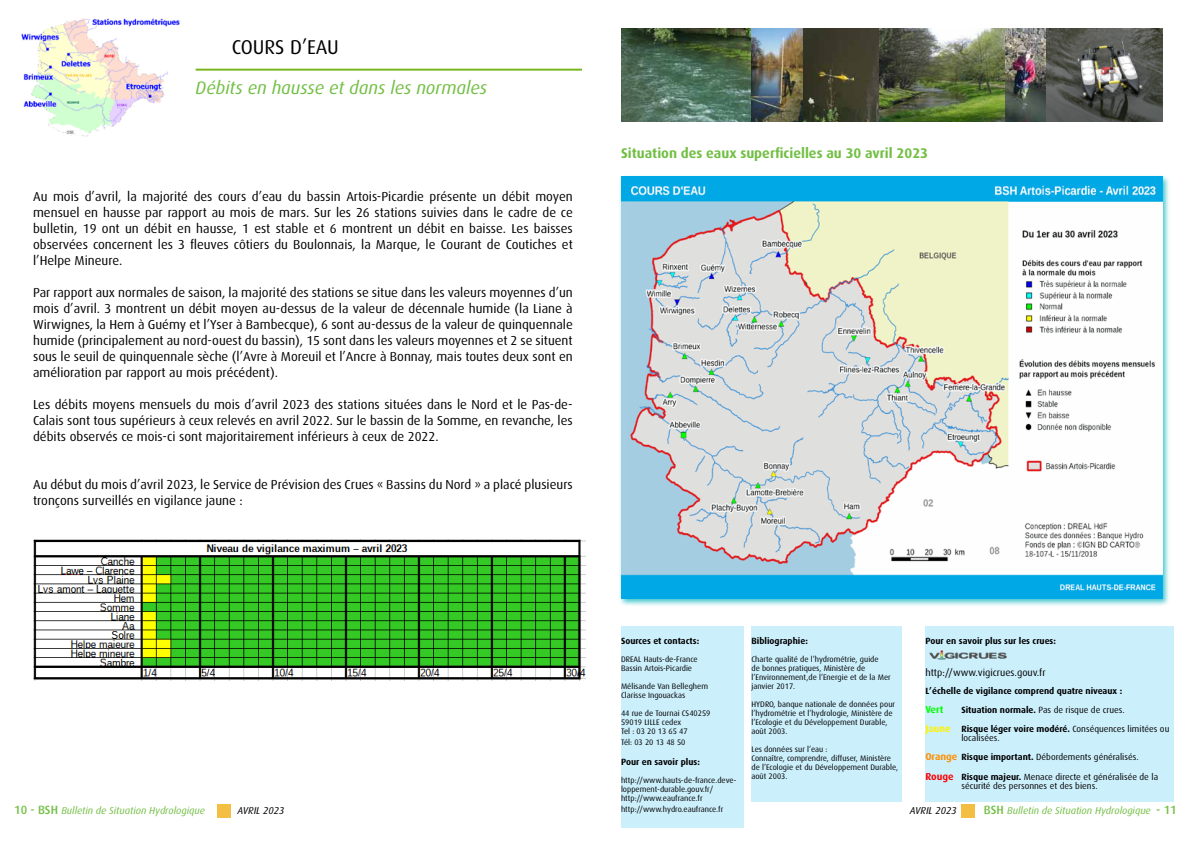
<style>
.page{position:relative;width:1191px;height:842px;background:#fff}
.page>*{position:absolute;margin:0;border:0;box-sizing:border-box;transform-origin:0 0}
.t1{font:20px "Dax OT";letter-spacing:-.005em;color:#000}
.t2{font:italic 18px "Dax OT";color:#72bf44}
.t3{font:700 14px "Dax OT";color:#72bf44}
.t4{font:13px/16px "Dax OT";color:#000;text-align:justify}
.t5{font:italic 10px "Dax OT";color:#72bf44}
.t6{font:10px "Dax OT";color:#000}
.t7{font:italic 10px "Dax OT";color:#000}
.t8{font:700 10px "Dax OT";color:#0f0}
.t9{font:9px/19px "Dax OT";color:#000}
.t10{font:700 9px "Dax OT";color:#000}
.t11{font:8px/9px "Dax OT";color:#000}
.s1{font-weight:700}
.s2{font-weight:700;font-size:10px;color:#fff200}
.s3{font-weight:700;font-size:10px;color:#ff8f00}
.s4{font-weight:700;font-size:10px;color:#f00}
.s5{font-weight:500;font-style:normal;font-size:12px}
</style>
<div class="page">
<div style="left:217px;top:805px;width:13px;height:13px;background:#f3be41"></div>
<div style="left:961px;top:805px;width:13px;height:13px;background:#f3be41"></div>
<hr style="left:196px;top:69px;width:385px;height:2px;background:#7ab51f">
<img style="left:21px;top:18px;width:159px;height:119px">
<div style="left:925px;top:626px;width:249px;height:176px;background:#cceffc"></div>
<img style="left:33px;top:540px;width:553px;height:140px">
<img style="left:621px;top:28px;width:381px;height:94px">
<img style="left:1002px;top:28px;width:160px;height:94px">
<div style="left:621px;top:626px;width:123px;height:202px;background:#cceffc"></div>
<div style="left:751px;top:626px;width:150px;height:176px;background:#cceffc"></div>
<div style="left:618px;top:174px;width:552px;height:433px;background:#00b3bd;opacity:.75"></div>
<img style="left:621px;top:176px;width:541px;height:423px">
<img style="left:929px;top:650px;width:78px;height:10px">
<h1 class="t1" style="left:232px;top:36px;width:109px">COURS D’EAU</h1>
<h2 class="t2" style="left:196px;top:77px;width:293px">Débits en hausse et dans les normales</h2>
<p class="t4" style="left:33px;top:188px;width:541px">Au mois d’avril, la majorité des cours d’eau du bassin Artois-Picardie présente un débit moyen mensuel en hausse par rapport au mois de mars. Sur les 26 stations suivies dans le cadre de ce bulletin, 19 ont un débit en hausse, 1 est stable et 6 montrent un débit en baisse. Les baisses observées concernent les 3 fleuves côtiers du Boulonnais, la Marque, le Courant de Coutiches et l’Helpe Mineure.</p>
<p class="t4" style="left:33px;top:284px;width:541px">Par rapport aux normales de saison, la majorité des stations se situe dans les valeurs moyennes d’un mois d’avril. 3 montrent un débit moyen au-dessus de la valeur de décennale humide (la Liane à Wirwignes, la Hem à Guémy et l’Yser à Bambecque), 6 sont au-dessus de la valeur de quinquennale humide (principalement au nord-ouest du bassin), 15 sont dans les valeurs moyennes et 2 se situent sous le seuil de quinquennale sèche (l’Avre à Moreuil et l’Ancre à Bonnay, mais toutes deux sont en amélioration par rapport au mois précédent).</p>
<p class="t4" style="left:33px;top:396px;width:541px">Les débits moyens mensuels du mois d’avril 2023 des stations situées dans le Nord et le Pas-de-Calais sont tous supérieurs à ceux relevés en avril 2022. Sur le bassin de la Somme, en revanche, les débits observés ce mois-ci sont majoritairement inférieurs à ceux de 2022.</p>
<p class="t4" style="left:33px;top:476px;width:541px">Au début du mois d’avril 2023, le Service de Prévision des Crues « Bassins du Nord » a placé plusieurs tronçons surveillés en vigilance jaune :</p>
<p class="t3" style="left:621px;top:146px;width:309px">Situation des eaux superficielles au 30 avril 2023</p>
<p class="t10" style="left:925px;top:636px;width:132px">Pour en savoir plus sur les crues:</p>
<p class="t6" style="left:925px;top:667px;width:122px">http://www.vigicrues.gouv.fr</p>
<p class="t10" style="left:925px;top:686px;width:198px">L’échelle de vigilance comprend quatre niveaux :</p>
<p class="t8" style="left:925px;top:704px;width:20px">Vert</p>
<p class="t10" style="left:751px;top:636px;width:58px">Bibliographie:</p>
<p class="t11" style="left:751px;top:655px;width:141px">Charte qualité de l’hydrométrie, guide<br>de bonnes pratiques, Ministère de l’Environnement,de l’Energie et de la Mer janvier 2017.</p>
<p class="t11" style="left:751px;top:700px;width:145px">HYDRO, banque nationale de données pour l’hydrométrie et l’hydrologie, Ministère de l’Ecologie et du Développement Durable, août 2003.</p>
<p class="t11" style="left:751px;top:745px;width:148px">Les données sur l’eau :<br>Connaître, comprendre, diffuser, Ministère de l’Ecologie et du Développement Durable, août 2003.</p>
<p class="t10" style="left:621px;top:636px;width:80px">Sources et contacts:</p>
<p class="t11" style="left:621px;top:655px;width:78px">DREAL Hauts-de-France<br>Bassin Artois-Picardie</p>
<p class="t11" style="left:621px;top:682px;width:88px">Mélisande Van Belleghem<br>Clarisse Ingouackas</p>
<p class="t11" style="left:621px;top:709px;width:91px">44 rue de Tournai CS40259<br>59019 LILLE cedex<br>Tel : 03 20 13 65 47</p>
<p class="t11" style="left:621px;top:738px;width:66px">Tél: 03 20 13 48 50</p>
<p class="t10" style="left:621px;top:756px;width:81px">Pour en savoir plus:</p>
<p class="t11" style="left:621px;top:775px;width:117px">http://www.hauts-de-france.deve&shy;loppement-durable.gouv.fr/ http://www.eaufrance.fr</p>
<p class="t11" style="left:621px;top:804px;width:104px">http://www.hydro.eaufrance.fr</p>
<p class="t9" style="left:925px;top:701px;width:245px;text-indent:36px"><span class="s1">Situation normale.</span> Pas de risque de crues.<br><span class="s2">Jaune</span> <span class="s1">Risque léger voire modéré.</span> Conséquences limitées ou</p>
<p class="t9" style="left:925px;top:729px;width:215px;text-indent:36px">localisées.<br><span class="s3">Orange</span> <span class="s1">Risque important.</span> Débordements généralisés.</p>
<p class="t9" style="left:961px;top:773px;width:198px;line-height:9px;text-indent:-36px"><span class="s4">Rouge</span> <span class="s1">Risque majeur.</span> Menace directe et généralisée de la sécurité des personnes et des biens.</p>
<p class="t5" style="left:14px;top:805px;width:192px"><span class="s5">10 - BSH</span> Bulletin de Situation Hydrologique</p>
<p class="t7" style="left:237px;top:805px;width:48px">AVRIL 2023</p>
<p class="t7" style="left:909px;top:805px;width:48px">AVRIL 2023</p>
<p class="t5" style="left:984px;top:805px;width:194px"><span class="s5">BSH</span> Bulletin de Situation Hydrologique <span class="s5">- 11</span></p>
</div>
